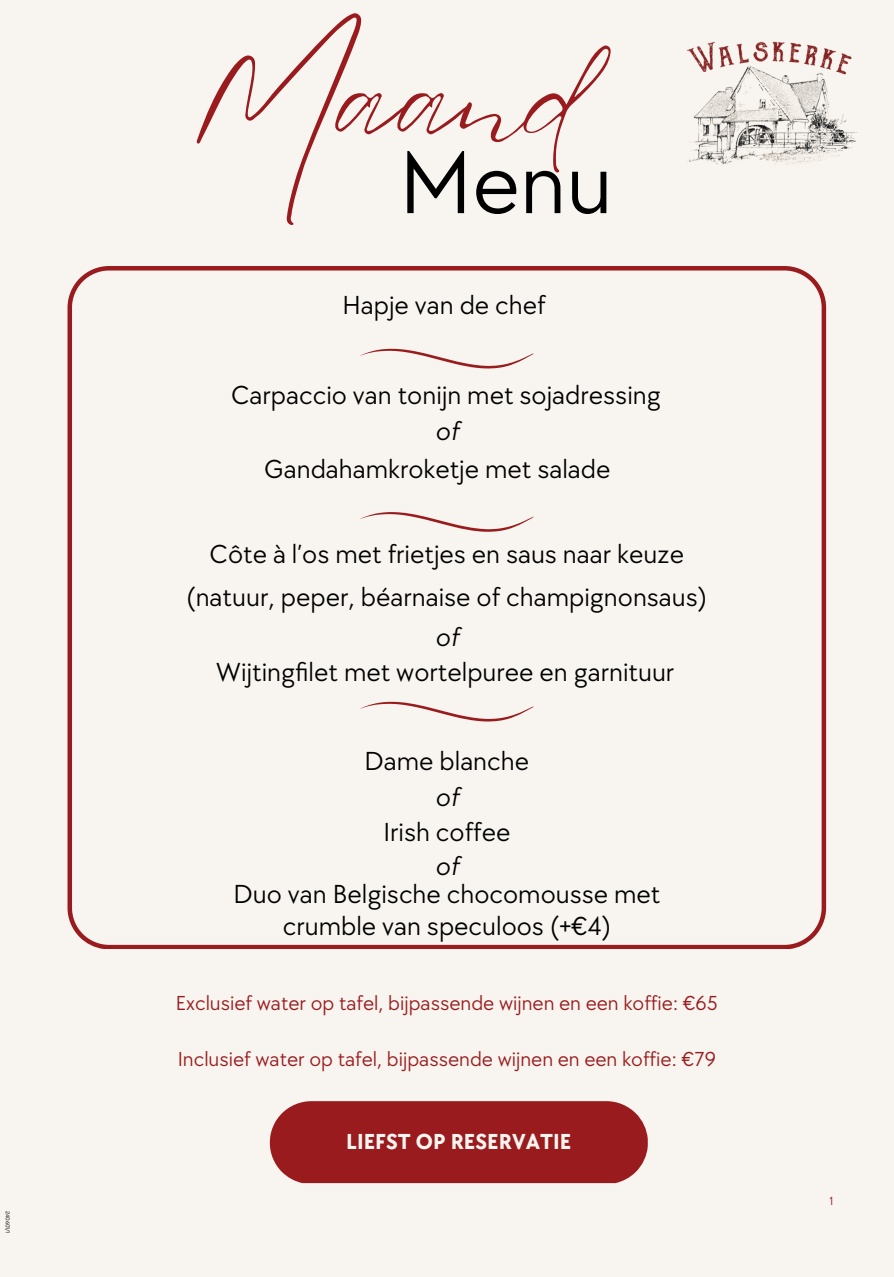
<style>
.page{position:relative;width:894px;height:1277px;background:#fff}
.page>*{position:absolute;margin:0;border:0;box-sizing:border-box;transform-origin:0 0}
.t1{font:127.5px "Eyesome Script";color:#991b1d}
.t2{font:90px "TT Chocolates";color:#000}
.t3{font:27px/42.8px "TT Chocolates";color:#000;text-align:center}
.t4{font:italic 27px "TT Chocolates";color:#000}
.t5{font:700 22.5px "TT Chocolates";color:#f8f4ef}
.t6{font:21px "TT Chocolates";color:#991b1d}
.t7{font:12px "TT Chocolates";color:#991b1d}
.t8{font:6px "TT Chocolates";color:#000}
</style>
<div class="page">
<div style="left:0;top:0;width:893px;height:1277px;background:#f8f4ef"></div>
<img style="left:687px;top:41px;width:171px;height:124px">
<svg style="left:67px;top:266px;width:758px;height:683px"></svg>
<svg style="left:360px;top:349px;width:173px;height:19px"></svg>
<svg style="left:360px;top:512px;width:173px;height:20px"></svg>
<svg style="left:360px;top:702px;width:173px;height:19px"></svg>
<div style="left:270px;top:1101px;width:377px;height:82px;background:#991b1d"></div>
<p class="t8" style="left:12px;top:1210px;width:24px;rotate:90deg">240601/1</p>
<h1 class="t1" style="left:191px;top:13px;width:400px">Maand</h1>
<h2 class="t2" style="left:399px;top:124px;width:215px">Menu</h2>
<p class="t3" style="left:342px;top:283px;width:204px">Hapje van de chef</p>
<p class="t3" style="left:231px;top:372px;width:431px">Carpaccio van tonĳn met sojadressing</p>
<p class="t4" style="left:435px;top:414px;width:25px">of</p>
<p class="t3" style="left:264px;top:446px;width:347px">Gandahamkroketje met salade</p>
<p class="t3" style="left:186px;top:532px;width:522px">Côte à l’os met frietjes en saus naar keuze (natuur, peper, béarnaise of champignonsaus)</p>
<p class="t4" style="left:435px;top:619px;width:25px">of</p>
<p class="t3" style="left:216px;top:650px;width:460px">Wĳtingfilet met wortelpuree en garnituur</p>
<p class="t3" style="left:364px;top:739px;width:166px">Dame blanche</p>
<p class="t4" style="left:435px;top:779px;width:25px">of</p>
<p class="t3" style="left:383px;top:809px;width:128px">Irish coffee</p>
<p class="t4" style="left:435px;top:848px;width:25px">of</p>
<p class="t3" style="left:233px;top:877px;width:428px;line-height:32.4px">Duo van Belgische chocomousse met crumble van speculoos (+€4)</p>
<p class="t6" style="left:176px;top:989px;width:543px">Exclusief water op tafel, bĳpassende wĳnen en een koffie: €65</p>
<p class="t6" style="left:178px;top:1045px;width:539px">Inclusief water op tafel, bĳpassende wĳnen en een koffie: €79</p>
<p class="t5" style="left:346px;top:1126px;width:226px">LIEFST OP RESERVATIE</p>
<p class="t7" style="left:829px;top:1193px;width:5px">1</p>
</div>
